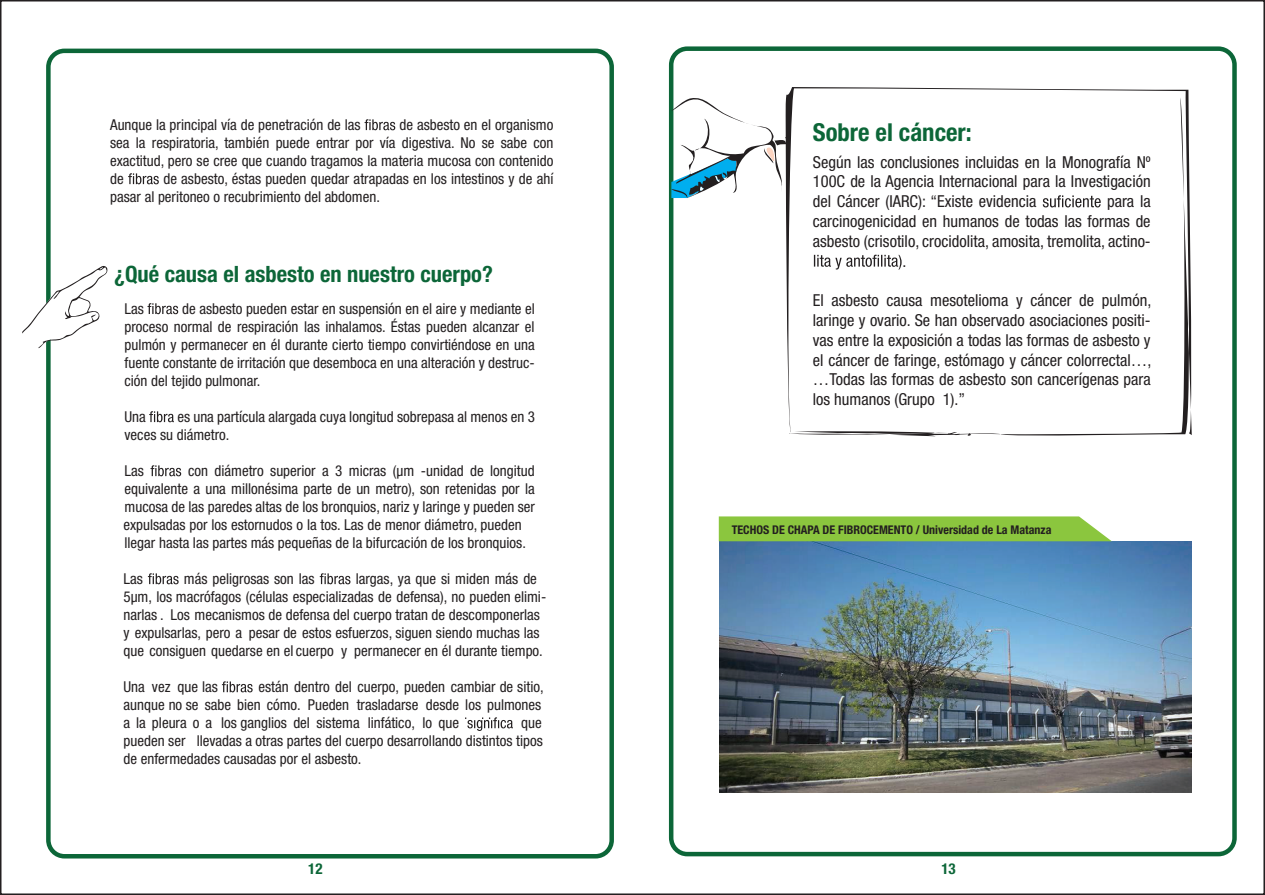
<style>
.page{position:relative;width:1265px;height:895px;background:#fff}
.page>*{position:absolute;margin:0;border:0;box-sizing:border-box;transform-origin:0 0}
.t1{font:700 condensed 24.75px "Helvetica Neue LT Std";color:#0c6638}
.t2{font:700 condensed 22.5px "Helvetica Neue LT Std";color:#0c6638}
.t3{font:condensed 16.5px/19.8px "Helvetica Neue LT Std";color:#231f20;text-align:justify}
.t4{font:condensed 15px/18px "Helvetica Neue LT Std";color:#231f20}
.t5{font:700 condensed 15px "Helvetica Neue LT Std";color:#0c6638}
.t6{font:700 condensed 12px "Helvetica Neue LT Std";color:#231f20}
</style>
<div class="page">
<div style="left:669px;top:46px;width:567px;height:810px;border:4px solid #0c6638;border-radius:16px"></div>
<div style="left:46px;top:49px;width:568px;height:809px;border:4px solid #0c6638;border-radius:16px"></div>
<svg style="left:364px;top:119px;width:31px;height:11px"></svg>
<svg style="left:128px;top:173px;width:31px;height:11px"></svg>
<svg style="left:22px;top:265px;width:86px;height:83px"></svg>
<svg style="left:147px;top:303px;width:31px;height:11px"></svg>
<svg style="left:149px;top:411px;width:25px;height:11px"></svg>
<svg style="left:150px;top:465px;width:31px;height:11px"></svg>
<svg style="left:786px;top:87px;width:406px;height:349px"></svg>
<svg style="left:873px;top:431px;width:99px;height:6px"></svg>
<svg style="left:671px;top:96px;width:119px;height:102px"></svg>
<svg style="left:148px;top:573px;width:31px;height:11px"></svg>
<svg style="left:320px;top:573px;width:30px;height:11px"></svg>
<svg style="left:222px;top:681px;width:31px;height:11px"></svg>
<svg style="left:465px;top:717px;width:48px;height:14px"></svg>
<img style="left:719px;top:541px;width:472px;height:251px">
<svg style="left:718px;top:516px;width:393px;height:25px;background:#91c949"></svg>
<p class="t4" style="left:110px;top:116px;width:252px">Aunque la principal vía de penetración de las</p>
<p class="t4" style="left:110px;top:116px;width:445px;text-align:justify;text-indent:289px">de asbesto en el organismo sea la respiratoria, también puede entrar por vía digestiva. No se sabe con exactitud, pero se cree que cuando tragamos la materia mucosa con contenido de</p>
<p class="t4" style="left:110px;top:170px;width:445px;text-indent:53px">de asbesto, éstas pueden quedar atrapadas en los intestinos y de ahí pasar al peritoneo o recubrimiento del abdomen.</p>
<h2 class="t2" style="left:114px;top:261px;width:380px">¿Qué causa el asbesto en nuestro cuerpo?</h2>
<p class="t4" style="left:124px;top:299px;width:21px">Las</p>
<p class="t4" style="left:124px;top:299px;width:412px;text-align:justify;text-indent:58px">de asbesto pueden estar en suspensión en el aire y mediante el proceso normal de respiración las inhalamos. Éstas pueden alcanzar el pulmón y permanecer en él durante cierto tiempo convirtiéndose en una fuente constante de irritación que desemboca en una alteración y destruc&shy;ción del tejido pulmonar.</p>
<p class="t4" style="left:124px;top:407px;width:23px">Una</p>
<p class="t4" style="left:124px;top:407px;width:412px;text-indent:53px">es una partícula alargada cuya longitud sobrepasa al menos en 3 veces su diámetro.</p>
<p class="t4" style="left:124px;top:461px;width:21px">Las</p>
<p class="t4" style="left:124px;top:461px;width:412px;text-align:justify;text-indent:63px">con diámetro superior a 3 micras (µm -unidad de longitud equivalente a una millonésima parte de un metro), son retenidas por la mucosa de las paredes altas de los bronquios, nariz y laringe y pueden ser</p>
<p class="t4" style="left:123px;top:515px;width:404px">expulsadas por los estornudos o la tos. Las de menor diámetro, pueden llegar hasta las partes más pequeñas de la bifurcación de los bronquios.</p>
<p class="t4" style="left:123px;top:569px;width:21px">Las</p>
<p class="t4" style="left:184px;top:569px;width:132px">más peligrosas son las</p>
<p class="t4" style="left:123px;top:569px;width:424px;text-indent:232px">largas, ya que si miden más de 5µm, los macrófagos (células especializadas de defensa), no pueden elimi&shy;narlas . Los mecanismos de defensa del cuerpo tratan de descomponerlas y expulsarlas, pero a pesar de estos esfuerzos, siguen siendo muchas las que consiguen quedarse en el cuerpo y permanecer en él durante tiempo.</p>
<p class="t4" style="left:123px;top:677px;width:96px">Una vez que las</p>
<p class="t4" style="left:123px;top:677px;width:421px;text-indent:135px">están dentro del cuerpo, pueden cambiar de sitio, aunque no se sabe bien cómo. Pueden trasladarse desde los pulmones a la pleura o a los ganglios del sistema linfático, lo que</p>
<p class="t4" style="left:123px;top:713px;width:421px;text-align:justify;text-indent:397px">que pueden ser llevadas a otras partes del cuerpo desarrollando distintos tipos de enfermedades causadas por el asbesto.</p>
<h1 class="t1" style="left:812px;top:117px;width:160px">Sobre el cáncer:</h1>
<p class="t3" style="left:812px;top:152px;width:339px">Según las conclusiones incluidas en la Monografía Nº 100C de la Agencia Internacional para la Investigación del Cáncer (IARC): “Existe evidencia</p>
<p class="t3" style="left:1106px;top:191px;width:45px">para la</p>
<p class="t3" style="left:812px;top:211px;width:339px">carcinogenicidad en humanos de todas las formas de</p>
<p class="t3" style="left:812px;top:231px;width:339px">asbesto (crisotilo, crocidolita, amosita, tremolita, actino-</p>
<p class="t3" style="left:902px;top:251px;width:5px">.</p>
<p class="t3" style="left:812px;top:290px;width:340px">El asbesto causa mesotelioma y cáncer de pulmón, laringe y ovario. Se han observado asociaciones positi&shy;vas entre la exposición a todas las formas de asbesto y el cáncer de faringe, estómago y cáncer colorrectal…, …Todas las formas de asbesto son cancerígenas para los humanos (Grupo 1).”</p>
<p class="t6" style="left:731px;top:522px;width:321px">TECHOS DE CHAPA DE FIBROCEMENTO / Universidad de La Matanza</p>
<p class="t5" style="left:308px;top:859px;width:16px">12</p>
<p class="t5" style="left:941px;top:859px;width:16px">13</p>
</div>
